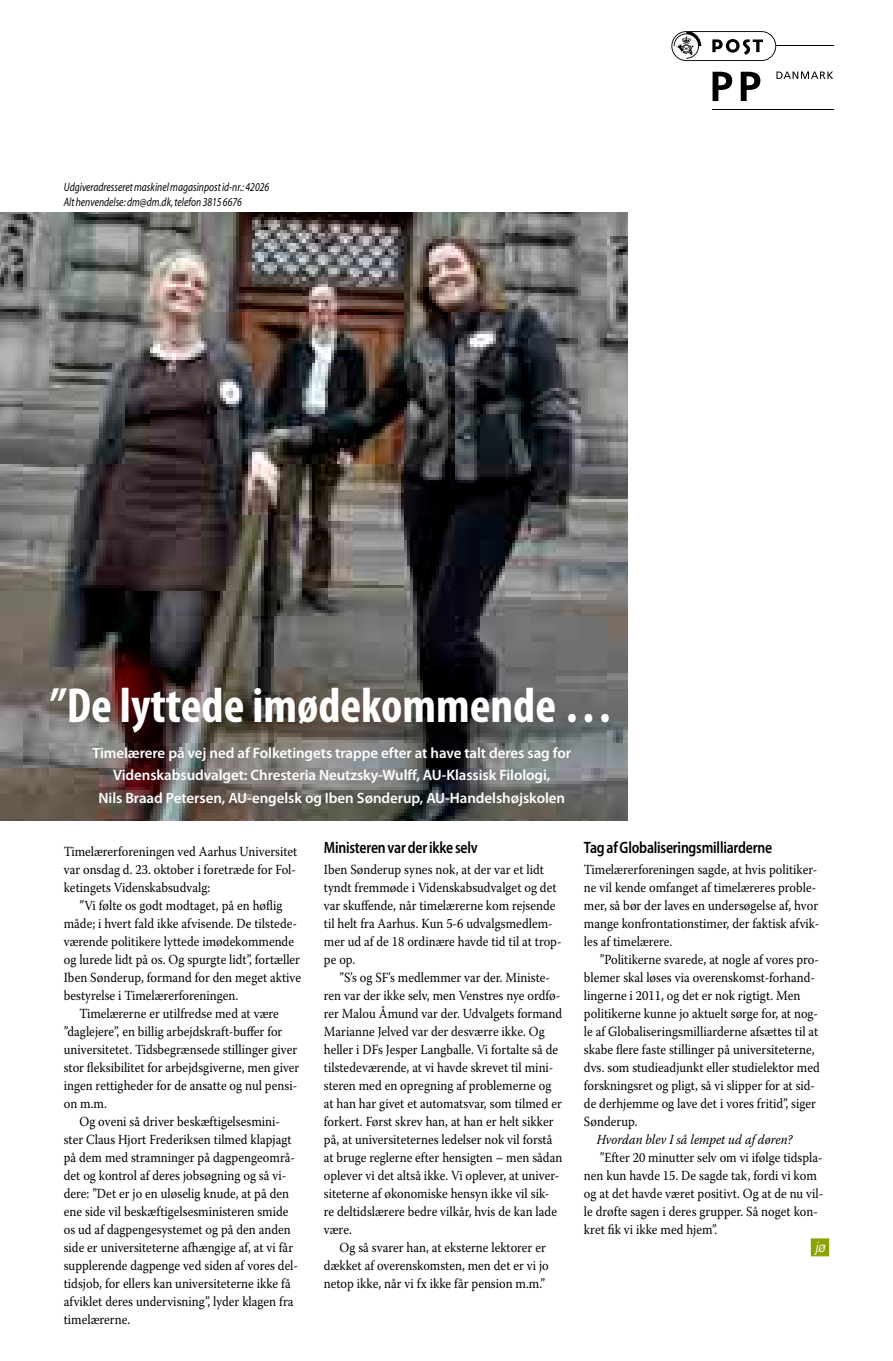
<style>
.page{position:relative;width:893px;height:1361px;background:#fff}
.page>*{position:absolute;margin:0;border:0;box-sizing:border-box;transform-origin:0 0}
.t1{font:700 condensed 49.5px "Myriad Pro";color:#fff}
.t2{font:600 semi-condensed 16.5px "Myriad Pro";letter-spacing:-.015em;color:#000;scale:.9 1}
.t3{font:600 15px/22.5px "Myriad Pro";letter-spacing:-.005em;color:#fff;text-align:center}
.t4{font:13.8px/18px "Warnock Pro";color:#000;scale:.9 1}
.t5{font:italic 13.8px "Warnock Pro";color:#000;scale:.9 1}
.t6{font:italic 13.8px "Eurostile LT Std";color:#fff;scale:.9 1}
.t7{font:italic 12px/15px "Myriad Pro";color:#000;scale:.8 1}
</style>
<div class="page">
<svg style="left:776px;top:72px;width:57px;height:7px"></svg>
<hr style="left:776px;top:45px;width:57px;height:1px;background:#000">
<hr style="left:712px;top:109px;width:121px;height:1px;background:#000">
<svg style="left:712px;top:72px;width:20px;height:29px"></svg>
<svg style="left:741px;top:72px;width:19px;height:29px"></svg>
<svg style="left:671px;top:31px;width:105px;height:30px"></svg>
<div style="left:811px;top:1238px;width:18px;height:18px;background:#8ea204"></div>
<hr style="left:0;top:212px;width:627px;height:1px;background:#000">
<img style="left:0;top:213px;width:627px;height:607px">
<p class="t7" style="left:64px;top:179px;width:258px">Udgiveradresseret maskinel magasinpost id-nr.: 42026<br>Alt henvendelse: dm@dm.dk, telefon 3815 6676</p>
<h1 class="t1" style="left:50px;top:674px;width:565px">”De lyttede imødekommende …</h1>
<p class="t3" style="left:93px;top:741px;width:480px">Timelærere på vej ned af Folketingets trappe efter at have talt deres sag for<br>Videnskabsudvalget: Chresteria Neutzsky-Wulff, AU-Klassisk Filologi,<br>Nils Braad Petersen, AU-engelsk og Iben Sønderup, AU-Handelshøjskolen</p>
<p class="t4" style="left:64px;top:842px;width:261px;text-align:justify">Timelærerforeningen ved Aarhus Universitet var onsdag d. 23. oktober i foretræde for Fol&shy;ketingets Videnskabsudvalg:</p>
<p class="t4" style="left:79px;top:896px;width:227px">”Vi følte os godt modtaget, på en høflig</p>
<p class="t4" style="left:64px;top:914px;width:261px">måde; i hvert fald ikke afvisende. De tilstede-</p>
<p class="t4" style="left:64px;top:932px;width:257px">værende politikere lyttede imødekommende</p>
<p class="t4" style="left:64px;top:950px;width:264px">og lurede lidt på os. Og spurgte lidt”, fortæller</p>
<p class="t4" style="left:64px;top:968px;width:265px">Iben Sønderup, formand for den meget aktive</p>
<p class="t4" style="left:64px;top:986px;width:195px">bestyrelse i Timelærerforeningen.</p>
<p class="t4" style="left:79px;top:1004px;width:223px">Timelærerne er utilfredse med at være</p>
<p class="t4" style="left:64px;top:1022px;width:244px">”daglejere”, en billig arbejdskraft-buffer for</p>
<p class="t4" style="left:64px;top:1040px;width:261px">universitetet. Tidsbegrænsede stillinger giver</p>
<p class="t4" style="left:64px;top:1058px;width:263px">stor fleksibilitet for arbejdsgiverne, men giver</p>
<p class="t4" style="left:64px;top:1076px;width:261px">ingen rettigheder for de ansatte og nul pensi-</p>
<p class="t4" style="left:64px;top:1094px;width:49px">on m.m.</p>
<p class="t4" style="left:79px;top:1112px;width:224px">Og oveni så driver beskæftigelsesmini-</p>
<p class="t4" style="left:64px;top:1130px;width:255px">ster Claus Hjort Frederiksen tilmed klapjagt</p>
<p class="t4" style="left:64px;top:1148px;width:258px">på dem med stramninger på dagpengeområ-</p>
<p class="t4" style="left:64px;top:1166px;width:249px">det og kontrol af deres jobsøgning og så vi-</p>
<p class="t4" style="left:64px;top:1184px;width:252px">dere: ”Det er jo en uløselig knude, at på den</p>
<p class="t4" style="left:64px;top:1202px;width:251px">ene side vil beskæftigelsesministeren smide</p>
<p class="t4" style="left:64px;top:1220px;width:254px">os ud af dagpengesystemet og på den anden</p>
<p class="t4" style="left:64px;top:1238px;width:256px">side er universiteterne afhængige af, at vi får</p>
<p class="t4" style="left:64px;top:1256px;width:262px">supplerende dagpenge ved siden af vores del-</p>
<p class="t4" style="left:64px;top:1274px;width:254px">tidsjob, for ellers kan universiteterne ikke få</p>
<p class="t4" style="left:64px;top:1292px;width:257px">afviklet deres undervisning”, lyder klagen fra</p>
<p class="t4" style="left:64px;top:1310px;width:75px">timelærerne.</p>
<p class="t2" style="left:324px;top:838px;width:173px">Ministeren var der ikke selv</p>
<p class="t4" style="left:324px;top:860px;width:266px">Iben Sønderup synes nok, at der var et lidt tyndt fremmøde i Videnskabsudvalget og det var skuffende, når timelærerne kom rejsende til helt fra Aarhus. Kun 5-6 udvalgsmedlem&shy;mer ud af de 18 ordinære havde tid til at trop&shy;pe op.</p>
<p class="t4" style="left:324px;top:968px;width:266px;text-indent:16px">”S’s og SF’s medlemmer var der. Ministe&shy;ren var der ikke selv, men Venstres nye ordfø&shy;rer Malou Åmund var der. Udvalgets formand Marianne Jelved var der desværre ikke. Og heller i DFs Jesper Langballe. Vi fortalte så de tilstedeværende, at vi havde skrevet til mini&shy;steren med en opregning af problemerne og at han har givet et automatsvar, som tilmed er forkert. Først skrev han, at han er helt sikker på, at universiteternes ledelser nok vil forstå at bruge reglerne efter hensigten – men sådan oplever vi det altså ikke. Vi oplever, at univer&shy;siteterne af økonomiske hensyn ikke vil sik&shy;re deltidslærere bedre vilkår, hvis de kan lade være.</p>
<p class="t4" style="left:324px;top:1238px;width:251px;text-indent:16px">Og så svarer han, at eksterne lektorer er dækket af overenskomsten, men det er vi jo netop ikke, når vi fx ikke får pension m.m.”</p>
<p class="t2" style="left:584px;top:838px;width:211px">Tag af Globaliseringsmilliarderne</p>
<p class="t4" style="left:584px;top:860px;width:263px">Timelærerforeningen sagde, at hvis politiker&shy;ne vil kende omfanget af timelæreres proble&shy;mer, så bør der laves en undersøgelse af, hvor mange konfrontationstimer, der faktisk afvik&shy;les af timelærere.</p>
<p class="t4" style="left:584px;top:950px;width:264px;text-indent:16px">”Politikerne svarede, at nogle af vores pro&shy;blemer skal løses via overenskomst-forhand&shy;lingerne i 2011, og det er nok rigtigt. Men politikerne kunne jo aktuelt sørge for, at nog&shy;le af Globaliseringsmilliarderne afsættes til at skabe flere faste stillinger på universiteterne, dvs. som studieadjunkt eller studielektor med forskningsret og pligt, så vi slipper for at sid&shy;de derhjemme og lave det i vores fritid”, siger Sønderup.</p>
<p class="t5" style="left:597px;top:1131px;width:219px">Hvordan blev I så lempet ud af døren?</p>
<p class="t4" style="left:584px;top:1148px;width:268px;text-indent:16px">”Efter 20 minutter selv om vi ifølge tidspla&shy;nen kun havde 15. De sagde tak, fordi vi kom og at det havde været positivt. Og at de nu vil&shy;le drøfte sagen i deres grupper. Så noget kon&shy;kret fik vi ikke med hjem”.</p>
<p class="t6" style="left:815px;top:1238px;width:13px">jø</p>
</div>
